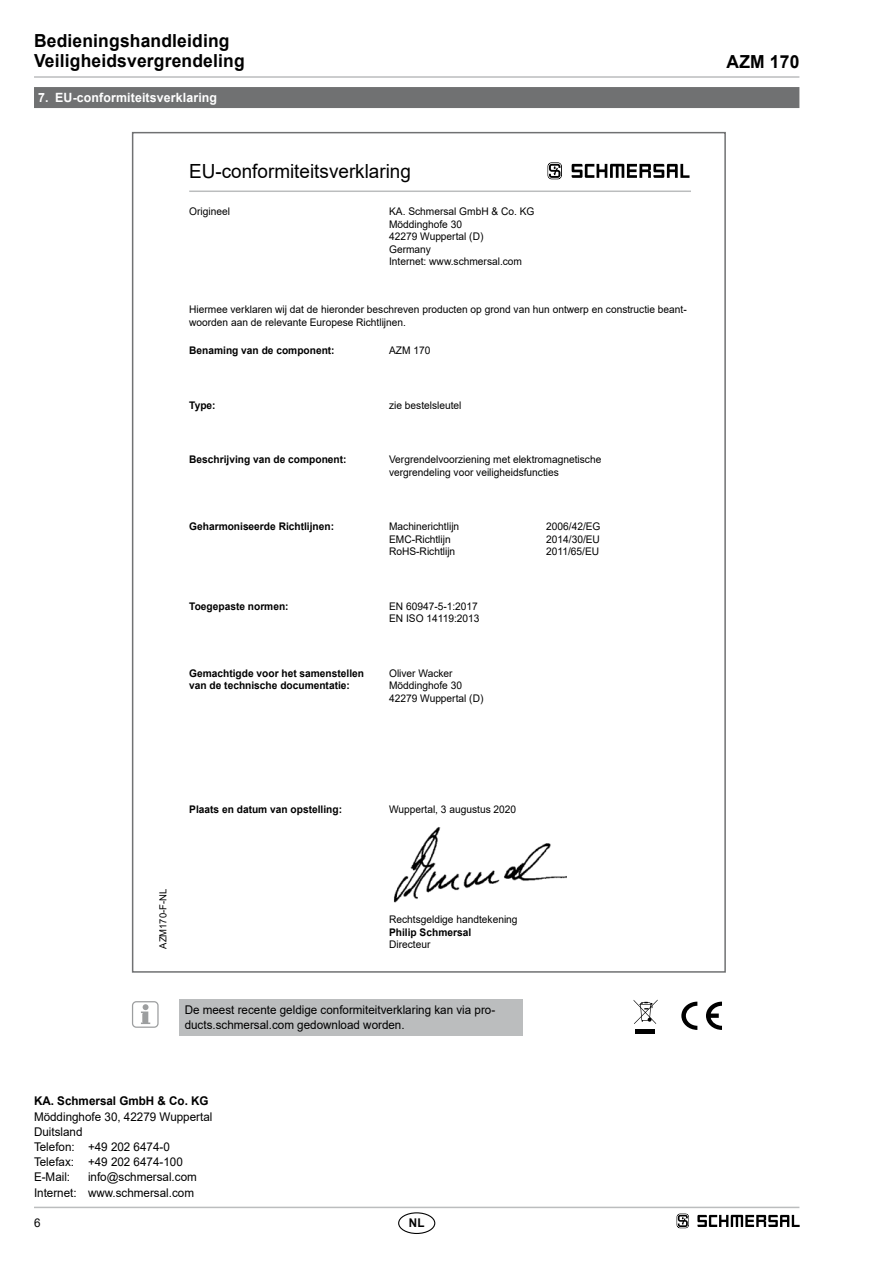
<style>
.page{position:relative;width:893px;height:1263px;background:#fff}
.page>*{position:absolute;margin:0;border:0;box-sizing:border-box;transform-origin:0 0}
.t1{font:19.5px "Arial";color:#000}
.t2{font:700 18px/20.2px "Arial";letter-spacing:.01em;color:#000}
.t3{font:700 12.75px "Arial";letter-spacing:.01em;color:#fff}
.t4{font:12px/15.1px "Arial";color:#000}
.t5{font:700 12px "Arial";color:#000}
.t6{font:10.5px/12.6px "Arial";color:#000}
.t7{font:700 10.5px/12.6px "Arial";color:#000}
.t8{font:9.75px "Arial";color:#000}
</style>
<div class="page">
<hr style="left:34px;top:1207px;width:765px;height:1px;background:#bbbdbe">
<hr style="left:34px;top:76px;width:765px;height:2px;background:#bbbdbe">
<div style="left:398px;top:1212px;width:37px;height:22px;border:1px solid #000;border-radius:50%"></div>
<div style="left:34px;top:87px;width:765px;height:21px;background:#707172"></div>
<div style="left:180px;top:999px;width:343px;height:37px;background:#bbbdbe"></div>
<svg style="left:141px;top:1004px;width:9px;height:20px"></svg>
<div style="left:132px;top:1001px;width:27px;height:27px;border:1px solid #9c9e9f;border-radius:4px"></div>
<svg style="left:681px;top:1002px;width:16px;height:28px"></svg>
<svg style="left:706px;top:1002px;width:16px;height:28px"></svg>
<hr style="left:189px;top:190px;width:502px;height:2px;background:#bbbdbe">
<svg style="left:547px;top:162px;width:15px;height:17px"></svg>
<svg style="left:572px;top:164px;width:117px;height:14px"></svg>
<div style="left:635px;top:1029px;width:20px;height:5px;background:#000"></div>
<svg style="left:634px;top:1000px;width:23px;height:24px"></svg>
<svg style="left:677px;top:1213px;width:12px;height:15px"></svg>
<svg style="left:697px;top:1215px;width:102px;height:12px"></svg>
<img style="left:393px;top:827px;width:173px;height:76px">
<h2 class="t2" style="left:34px;top:31px;width:212px">Bedieningshandleiding<br>Veiligheidsvergrendeling</h2>
<p class="t3" style="left:38px;top:89px;width:180px">7. EU-conformiteitsverklaring</p>
<h1 class="t1" style="left:189px;top:158px;width:223px">EU-conformiteitsverklaring</h1>
<p class="t6" style="left:189px;top:205px;width:42px">Origineel</p>
<p class="t6" style="left:389px;top:205px;width:147px">KA. Schmersal GmbH &amp; Co. KG<br>Möddinghofe 30<br>42279 Wuppertal (D)<br>Germany<br>Internet: www.schmersal.com</p>
<p class="t6" style="left:189px;top:303px;width:499px">Hiermee verklaren wij dat de hieronder beschreven producten op grond van hun ontwerp en constructie beant&shy;woorden aan de relevante Europese Richtlijnen.</p>
<p class="t7" style="left:189px;top:344px;width:147px">Benaming van de component:</p>
<p class="t6" style="left:389px;top:344px;width:43px">AZM 170</p>
<p class="t7" style="left:189px;top:399px;width:28px">Type:</p>
<p class="t6" style="left:389px;top:399px;width:74px">zie bestelsleutel</p>
<p class="t7" style="left:189px;top:453px;width:159px">Beschrijving van de component:</p>
<p class="t6" style="left:389px;top:453px;width:214px">Vergrendelvoorziening met elektromagnetische vergrendeling voor veiligheidsfuncties</p>
<p class="t7" style="left:189px;top:520px;width:146px">Geharmoniseerde Richtlijnen:</p>
<p class="t6" style="left:389px;top:520px;width:72px">Machinerichtlijn<br>EMC-Richtlijn<br>RoHS-Richtlijn</p>
<p class="t6" style="left:546px;top:520px;width:56px;text-align:justify">2006/42/EG 2014/30/EU 2011/65/EU</p>
<p class="t7" style="left:189px;top:600px;width:101px">Toegepaste normen:</p>
<p class="t6" style="left:389px;top:600px;width:92px">EN 60947-5-1:2017<br>EN ISO 14119:2013</p>
<p class="t7" style="left:189px;top:667px;width:176px">Gemachtigde voor het samenstellen van de technische documentatie:</p>
<p class="t6" style="left:389px;top:667px;width:96px">Oliver Wacker<br>Möddinghofe 30<br>42279 Wuppertal (D)</p>
<h2 class="t2" style="left:727px;top:52px;width:74px">AZM 170</h2>
<p class="t7" style="left:189px;top:804px;width:154px">Plaats en datum van opstelling:</p>
<p class="t6" style="left:389px;top:803px;width:129px">Wuppertal, 3 augustus 2020</p>
<p class="t8" style="left:156px;top:949px;width:61px;rotate:-90deg">AZM170-F-NL</p>
<p class="t6" style="left:389px;top:913px;width:130px">Rechtsgeldige handtekening</p>
<p class="t7" style="left:389px;top:926px;width:84px">Philip Schmersal</p>
<p class="t6" style="left:389px;top:938px;width:43px">Directeur</p>
<p class="t4" style="left:185px;top:1002px;width:312px">De meest recente geldige conformiteitverklaring kan via pro&shy;ducts.schmersal.com gedownload worden.</p>
<p class="t5" style="left:34px;top:1093px;width:176px">KA. Schmersal GmbH &amp; Co. KG</p>
<p class="t4" style="left:34px;top:1109px;width:180px">Möddinghofe 30, 42279 Wuppertal<br>Duitsland<br>Telefon: +49 202 6474-0<br>Telefax: +49 202 6474-100<br>E-Mail:</p>
<p class="t4" style="left:34px;top:1169px;width:164px;text-align:right">info@schmersal.com<br>Internet: www.schmersal.com</p>
<p class="t4" style="left:34px;top:1215px;width:8px">6</p>
<p class="t5" style="left:409px;top:1214px;width:17px">NL</p>
</div>
